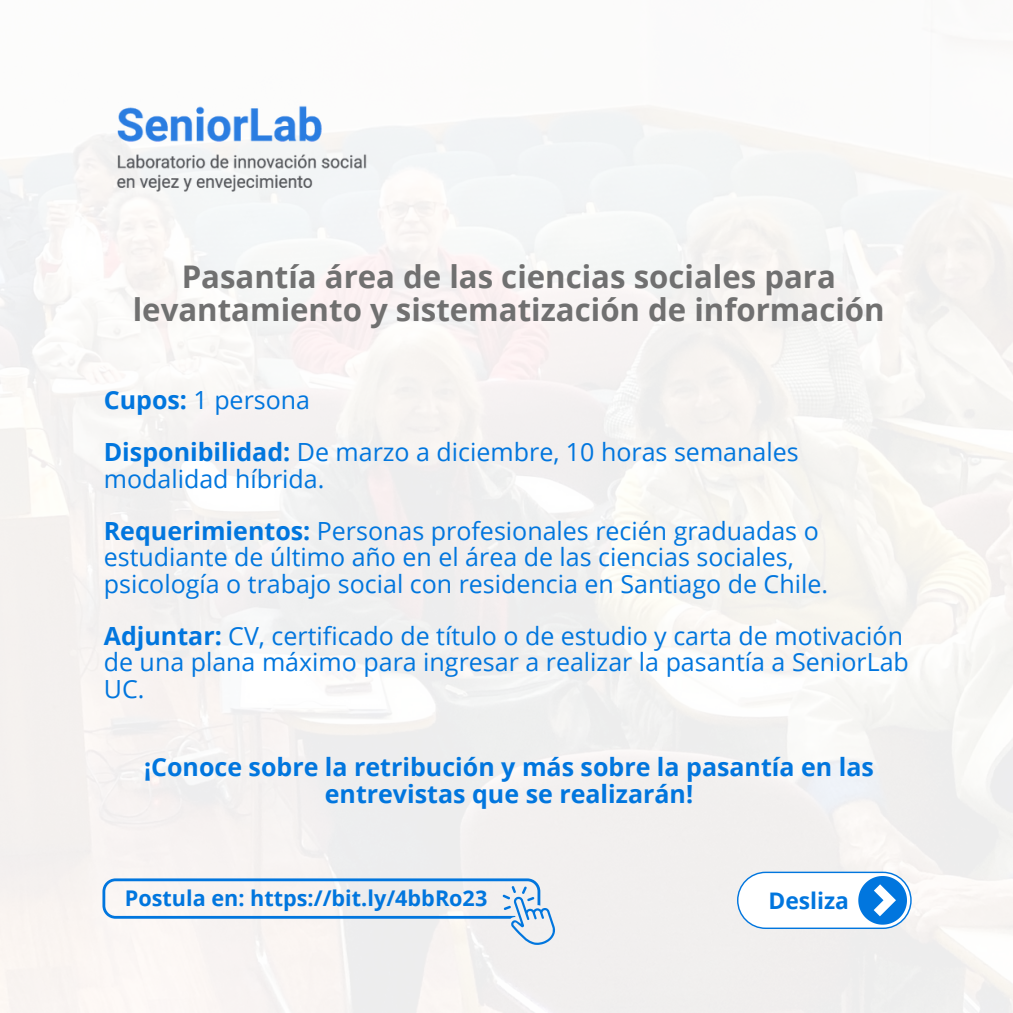
<style>
.page{position:relative;width:1013px;height:1013px;background:#fff}
.page>*{position:absolute;margin:0;border:0;box-sizing:border-box;transform-origin:0 0}
.t1{font:700 31.12px/32.8px "Open Sans";color:#707070;text-align:center}
.t2{font:25px/26.2px "Open Sans";color:#0176de}
.t3{font:700 25px/26.2px "Open Sans";color:#0176de;text-align:center}
.t4{font:700 22.88px "Open Sans";color:#0176de}
.t5{font:700 21.62px "Open Sans";color:#0176de}
.s1{font-weight:700}
</style>
<div class="page">
<div style="left:0;top:0;width:1012px;height:1012px;background:#f6f4f2"></div>
<img style="left:108px;top:106px;width:259px;height:95px">
<svg style="left:737px;top:871px;width:174px;height:58px"></svg>
<svg style="left:102px;top:878px;width:453px;height:66px"></svg>
<h4 class="t1" style="left:133px;top:259px;width:753px">Pasantía área de las ciencias sociales para levantamiento y sistematización de información</h4>
<p class="t2" style="left:104px;top:386px;width:208px"><span class="s1">Cupos:</span> 1 persona</p>
<p class="t2" style="left:104px;top:438px;width:696px"><span class="s1">Disponibilidad:</span> De marzo a diciembre, 10 horas semanales modalidad híbrida.</p>
<h2 class="t2" style="left:104px;top:517px;width:725px"><span class="s1">Requerimientos:</span> Personas profesionales recién graduadas o estudiante de último año en el área de las ciencias sociales, psicología o trabajo social con residencia en Santiago de Chile.</h2>
<h4 class="t2" style="left:104px;top:622px;width:806px"><span class="s1">Adjuntar:</span> CV, certificado de título o de estudio y carta de motivación de una plana máximo para ingresar a realizar la pasantía a SeniorLab<br>UC.</h4>
<h4 class="t3" style="left:144px;top:753px;width:731px">¡Conoce sobre la retribución y más sobre la pasantía en las entrevistas que se realizarán!</h4>
<h3 class="t5" style="left:125px;top:883px;width:364px">Postula en: https://bit.ly/4bbRo23</h3>
<h4 class="t4" style="left:768px;top:884px;width:82px">Desliza</h4>
</div>
